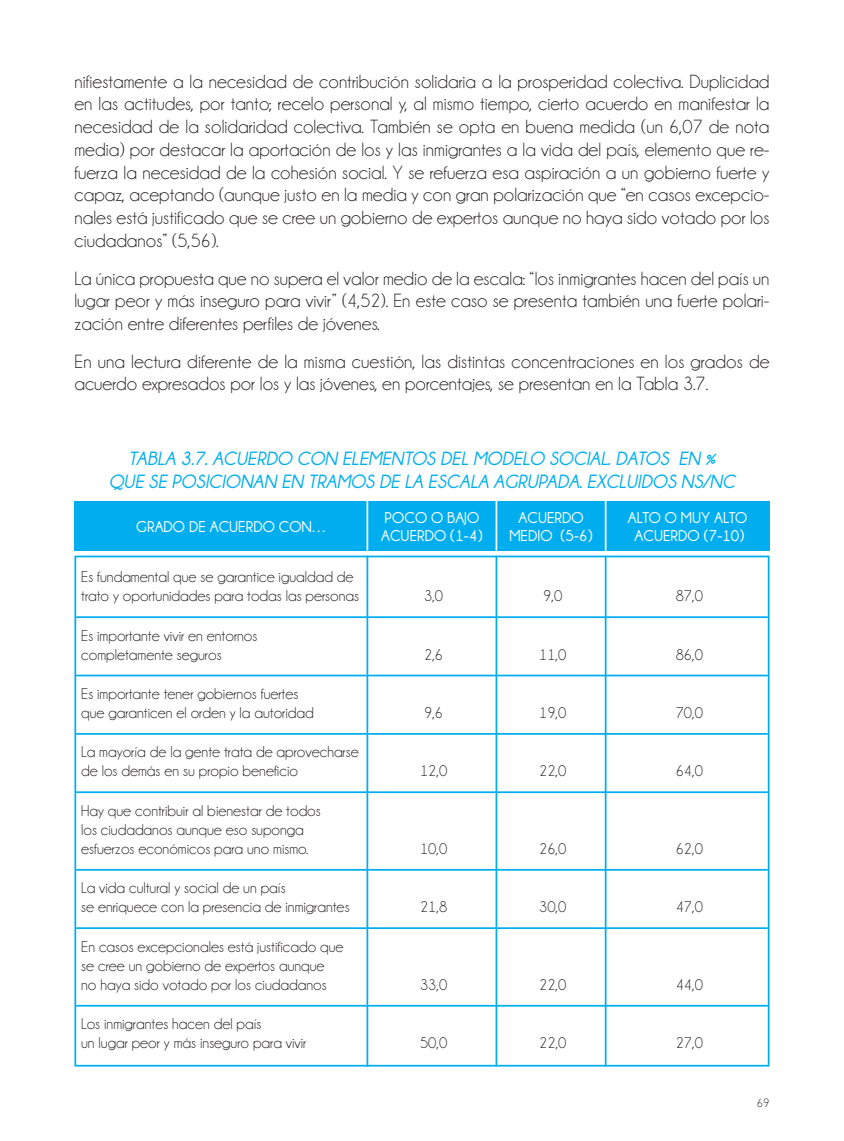
<style>
.page{position:relative;width:844px;height:1141px;background:#fff}
.page>*{position:absolute;margin:0;border:0;box-sizing:border-box;transform-origin:0 0}
.t1{font:19.25px/22.8px "Champagne&Limousines";color:#231f20;text-align:justify}
.t2{font:italic 700 19.25px/22.8px "Champagne&Limousines";color:#00aeef;text-align:center}
.t3{font:15.75px/19.2px "Champagne&Limousines";color:#231f20}
.t4{font:700 15.75px "Champagne&Limousines";color:#fff}
.t5{font:700 15.75px "Champagne&Limousines";letter-spacing:-.02em;color:#fff}
.t6{font:12.25px "Champagne&Limousines";color:#231f20}
</style>
<div class="page">
<div style="left:74px;top:501px;width:695px;height:50px;background:#00aeef"></div>
<div style="left:74px;top:556px;width:695px;height:511px;border:2px solid #00aeef"></div>
<hr style="left:76px;top:616px;width:691px;height:2px;background:#00aeef">
<hr style="left:76px;top:675px;width:691px;height:1px;background:#00aeef">
<hr style="left:76px;top:733px;width:691px;height:2px;background:#00aeef">
<hr style="left:76px;top:791px;width:691px;height:2px;background:#00aeef">
<hr style="left:76px;top:869px;width:691px;height:2px;background:#00aeef">
<hr style="left:76px;top:927px;width:691px;height:2px;background:#00aeef">
<hr style="left:76px;top:1005px;width:691px;height:2px;background:#00aeef">
<hr style="left:604px;top:501px;width:2px;height:50px;background:#fff">
<hr style="left:495px;top:501px;width:2px;height:50px;background:#fff">
<hr style="left:366px;top:501px;width:2px;height:50px;background:#fff">
<hr style="left:604px;top:556px;width:2px;height:511px;background:#00aeef">
<hr style="left:495px;top:556px;width:2px;height:511px;background:#00aeef">
<hr style="left:366px;top:556px;width:2px;height:511px;background:#00aeef">
<p class="t1" style="left:74px;top:69px;width:696px">nifiestamente a la necesidad de contribución solidaria a la prosperidad colectiva. Duplicidad en las actitudes, por tanto; recelo personal y, al mismo tiempo, cierto acuerdo en manifestar la necesidad de la solidaridad colectiva. También se opta en buena medida (un 6,07 de nota media) por destacar la aportación de los y las inmigrantes a la vida del país, elemento que re&shy;fuerza la necesidad de la cohesión social. Y se refuerza esa aspiración a un gobierno fuerte y capaz, aceptando (aunque justo en la media y con gran polarización que “en casos excepcio&shy;nales está justificado que se cree un gobierno de expertos aunque no haya sido votado por los ciudadanos” (5,56).</p>
<p class="t1" style="left:74px;top:266px;width:696px">La única propuesta que no supera el valor medio de la escala: “los inmigrantes hacen del país un lugar peor y más inseguro para vivir” (4,52). En este caso se presenta también una fuerte polari&shy;zación entre diferentes perfiles de jóvenes.</p>
<p class="t1" style="left:74px;top:349px;width:696px">En una lectura diferente de la misma cuestión, las distintas concentraciones en los grados de acuerdo expresados por los y las jóvenes, en porcentajes, se presentan en la Tabla 3.7.</p>
<p class="t2" style="left:109px;top:446px;width:627px">TABLA 3.7. ACUERDO CON ELEMENTOS DEL MODELO SOCIAL. DATOS EN %<br>QUE SE POSICIONAN EN TRAMOS DE LA ESCALA AGRUPADA. EXCLUIDOS NS/NC</p>
<p class="t4" style="left:136px;top:518px;width:193px">GRADO DE ACUERDO CON…</p>
<p class="t3" style="left:81px;top:567px;width:279px">Es fundamental que se garantice igualdad de trato y oportunidades para todas las personas</p>
<p class="t3" style="left:81px;top:625px;width:178px">Es importante vivir en entornos completamente seguros</p>
<p class="t3" style="left:81px;top:683px;width:234px">Es importante tener gobiernos fuertes que garanticen el orden y la autoridad</p>
<p class="t3" style="left:81px;top:742px;width:279px">La mayoría de la gente trata de aprovecharse de los demás en su propio beneficio</p>
<p class="t3" style="left:81px;top:800px;width:241px">Hay que contribuir al bienestar de todos los ciudadanos aunque eso suponga esfuerzos económicos para uno mismo.</p>
<p class="t3" style="left:81px;top:878px;width:270px">La vida cultural y social de un país<br>se enriquece con la presencia de inmigrantes</p>
<p class="t3" style="left:81px;top:936px;width:264px">En casos excepcionales está justificado que se cree un gobierno de expertos aunque no haya sido votado por los ciudadanos</p>
<p class="t3" style="left:81px;top:1014px;width:227px">Los inmigrantes hacen del país<br>un lugar peor y más inseguro para vivir</p>
<p class="t4" style="left:384px;top:509px;width:96px">POCO O BAJO</p>
<p class="t4" style="left:518px;top:509px;width:67px">ACUERDO</p>
<p class="t5" style="left:627px;top:509px;width:121px">ALTO O MUY ALTO</p>
<p class="t4" style="left:381px;top:526px;width:103px">ACUERDO (1-4)</p>
<p class="t4" style="left:509px;top:526px;width:85px">MEDIO (5-6)</p>
<p class="t4" style="left:634px;top:526px;width:111px">ACUERDO (7-10)</p>
<p class="t3" style="left:424px;top:586px;width:21px">3,0</p>
<p class="t3" style="left:543px;top:586px;width:21px">9,0</p>
<p class="t3" style="left:675px;top:586px;width:29px">87,0</p>
<p class="t3" style="left:424px;top:644px;width:21px">2,6</p>
<p class="t3" style="left:539px;top:644px;width:29px">11,0</p>
<p class="t3" style="left:675px;top:644px;width:29px">86,0</p>
<p class="t3" style="left:424px;top:703px;width:21px">9,6</p>
<p class="t3" style="left:539px;top:703px;width:29px">19,0</p>
<p class="t3" style="left:675px;top:703px;width:29px">70,0</p>
<p class="t3" style="left:420px;top:761px;width:29px">12,0</p>
<p class="t3" style="left:539px;top:761px;width:29px">22,0</p>
<p class="t3" style="left:675px;top:761px;width:29px">64,0</p>
<p class="t3" style="left:420px;top:839px;width:29px">10,0</p>
<p class="t3" style="left:539px;top:839px;width:29px">26,0</p>
<p class="t3" style="left:675px;top:839px;width:29px">62,0</p>
<p class="t3" style="left:420px;top:897px;width:29px">21,8</p>
<p class="t3" style="left:539px;top:897px;width:29px">30,0</p>
<p class="t3" style="left:675px;top:897px;width:29px">47,0</p>
<p class="t3" style="left:420px;top:974px;width:29px">33,0</p>
<p class="t3" style="left:539px;top:974px;width:29px">22,0</p>
<p class="t3" style="left:675px;top:974px;width:29px">44,0</p>
<p class="t3" style="left:420px;top:1033px;width:29px">50,0</p>
<p class="t3" style="left:539px;top:1033px;width:29px">22,0</p>
<p class="t3" style="left:675px;top:1033px;width:29px">27,0</p>
<p class="t6" style="left:756px;top:1096px;width:14px">69</p>
</div>
